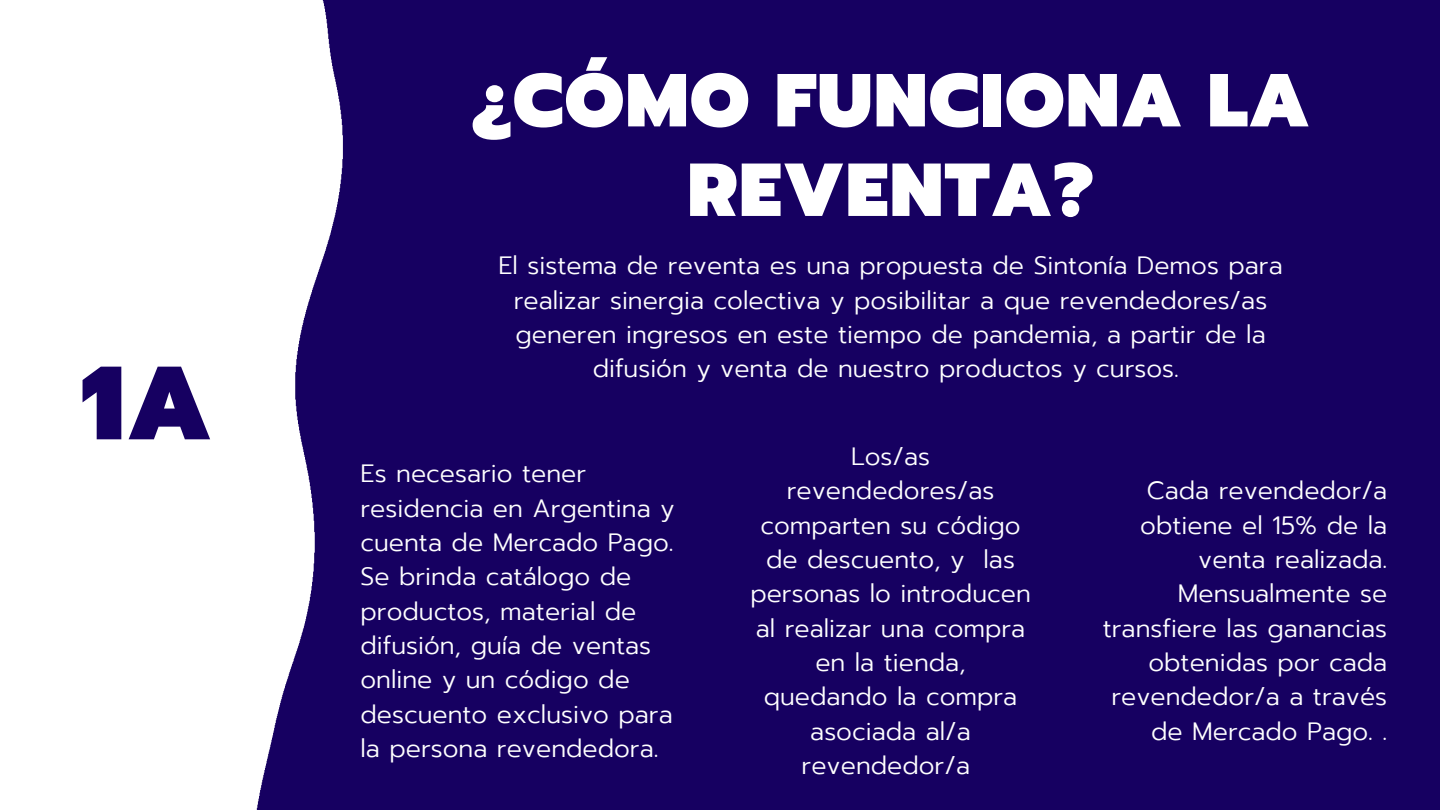
<style>
.page{position:relative;width:1440px;height:810px;background:#160061}
.page>*{position:absolute;margin:0;border:0;box-sizing:border-box;transform-origin:0 0}
.t1{font:900 104px "Prompt";color:#160061}
.t2{font:900 75px/89.5px "Prompt";letter-spacing:.02em;color:#fff;text-align:center}
.t3{font:300 25px/34.3px "Prompt";color:#fff;text-align:center}
</style>
<div class="page">
<img style="left:0;top:0;width:343px;height:810px">
<h1 class="t1" style="left:81px;top:326px;width:132px">1A</h1>
<h2 class="t2" style="left:471px;top:57px;width:840px">¿CÓMO FUNCIONA LA<br>REVENTA?</h2>
<p class="t3" style="left:498px;top:249px;width:786px">El sistema de reventa es una propuesta de Sintonía Demos para realizar sinergia colectiva y posibilitar a que revendedores/as generen ingresos en este tiempo de pandemia, a partir de la difusión y venta de nuestro productos y cursos.</p>
<p class="t3" style="left:361px;top:457px;width:316px;text-align:left">Es necesario tener residencia en Argentina y cuenta de Mercado Pago.<br>Se brinda catálogo de productos, material de difusión, guía de ventas online y un código de descuento exclusivo para la persona revendedora.</p>
<p class="t3" style="left:750px;top:440px;width:282px">Los/as revendedores/as comparten su código de descuento, y las personas lo introducen al realizar una compra en la tienda, quedando la compra asociada al/a revendedor/a</p>
<p class="t3" style="left:1103px;top:474px;width:286px;text-align:right">Cada revendedor/a obtiene el 15% de la venta realizada.<br>Mensualmente se transfiere las ganancias obtenidas por cada revendedor/a a través de Mercado Pago. .</p>
</div>
